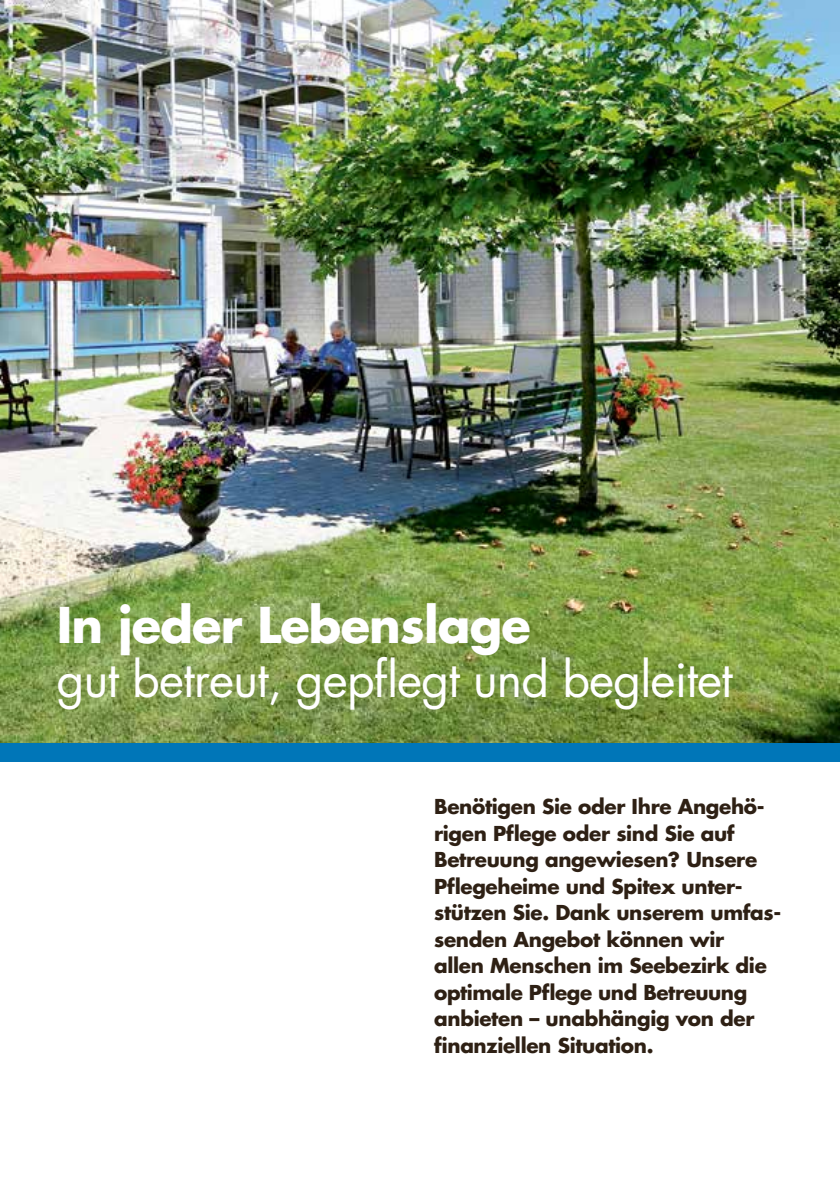
<style>
.page{position:relative;width:840px;height:1191px;background:#fff}
.page>*{position:absolute;margin:0;border:0;box-sizing:border-box;transform-origin:0 0}
.t1{font:48px "Futura LT";letter-spacing:-.015em;color:#fff}
.t2{font:700 48px "Futura LT";letter-spacing:-.015em;color:#fff}
.t3{font:700 20px/26.4px "Futura LT";letter-spacing:-.015em;color:#2e2014}
</style>
<div class="page">
<img style="left:0;top:0;width:839px;height:743px">
<div style="left:0;top:743px;width:839px;height:18px;background:#0076b8"></div>
<h1 class="t2" style="left:57px;top:593px;width:475px">In jeder Lebenslage</h1>
<h1 class="t1" style="left:57px;top:649px;width:677px">gut betreut, gepflegt und begleitet</h1>
<p class="t3" style="left:434px;top:793px;width:348px">Benötigen Sie oder Ihre Angehö&shy;rigen Pflege oder sind Sie auf<br>Betreuung angewiesen? Unsere<br>Pflegeheime und Spitex unter&shy;stützen Sie. Dank unserem umfas&shy;senden Angebot können wir<br>allen Menschen im Seebezirk die optimale Pflege und Betreuung anbieten – unabhängig von der finanziellen Situation.</p>
</div>
